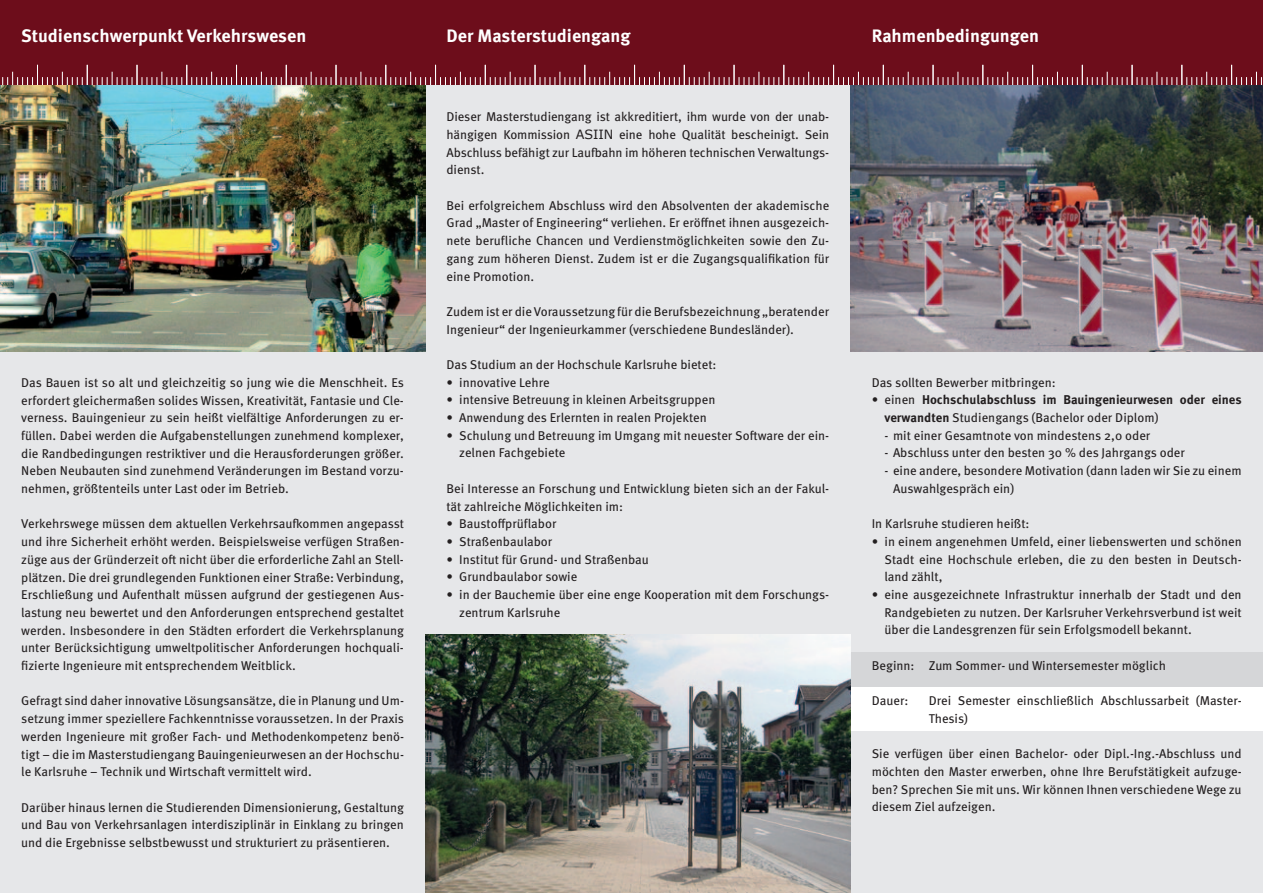
<style>
.page{position:relative;width:1263px;height:893px;background:#fff}
.page>*{position:absolute;margin:0;border:0;box-sizing:border-box;transform-origin:0 0}
.t1{font:700 18px "Meta OT";color:#fff}
.t2{font:12.75px/17.7px "Meta OT";color:#231f20;text-align:justify}
.t3{font:700 12.75px/17.7px "Meta OT";color:#231f20}
.s1{font-family:"Verdana"}
.s2{font-weight:400}
</style>
<div class="page">
<div style="left:0;top:0;width:1263px;height:86px;background:#6d0d1b"></div>
<svg style="left:0;top:65px;width:133px;height:21px"></svg>
<hr style="left:136px;top:65px;width:2px;height:21px;background:#fff">
<svg style="left:141px;top:65px;width:1122px;height:21px"></svg>
<div style="left:0;top:86px;width:1263px;height:807px;background:#e6e7e9"></div>
<div style="left:850px;top:652px;width:413px;height:36px;background:#d5d6d8"></div>
<div style="left:850px;top:688px;width:413px;height:43px;background:#fff"></div>
<img style="left:850px;top:86px;width:413px;height:265px">
<img style="left:425px;top:635px;width:425px;height:258px">
<img style="left:0;top:86px;width:425px;height:265px">
<h1 class="t1" style="left:21px;top:25px;width:287px">Studienschwerpunkt Verkehrswesen</h1>
<h1 class="t1" style="left:446px;top:25px;width:186px">Der Masterstudiengang</h1>
<h1 class="t1" style="left:872px;top:25px;width:169px">Rahmenbedingungen</h1>
<p class="t2" style="left:21px;top:374px;width:384px">Das Bauen ist so alt und gleichzeitig so jung wie die Menschheit. Es erfordert gleichermaßen solides Wissen, Kreativität, Fantasie und Cle&shy;verness. Bauingenieur zu sein heißt vielfältige Anforderungen zu er&shy;füllen. Dabei werden die Aufgabenstellungen zunehmend komplexer, die Randbedingungen restriktiver und die Herausforderungen größer.<br>Neben Neubauten sind zunehmend Veränderungen im Bestand vorzu&shy;nehmen, größtenteils unter Last oder im Betrieb.</p>
<p class="t2" style="left:21px;top:515px;width:384px">Verkehrswege müssen dem aktuellen Verkehrsaufkommen angepasst und ihre Sicherheit erhöht werden. Beispielsweise verfügen Straßen&shy;züge aus der Gründerzeit oft nicht über die erforderliche Zahl an Stell&shy;plätzen. Die drei grundlegenden Funktionen einer Straße: Verbindung, Erschließung und Aufenthalt müssen aufgrund der gestiegenen Aus&shy;lastung neu bewertet und den Anforderungen entsprechend gestaltet werden. Insbesondere in den Städten erfordert die Verkehrsplanung unter Berücksichtigung umweltpolitischer Anforderungen hochquali&shy;fizierte Ingenieure mit entsprechendem Weitblick.</p>
<p class="t2" style="left:21px;top:692px;width:384px">Gefragt sind daher innovative Lösungsansätze, die in Planung und Um&shy;setzung immer speziellere Fachkenntnisse voraussetzen. In der Praxis werden Ingenieure mit großer Fach- und Methodenkompetenz benö&shy;tigt – die im Masterstudiengang Bauingenieurwesen an der Hochschu&shy;le Karlsruhe – Technik und Wirtschaft vermittelt wird.</p>
<p class="t2" style="left:21px;top:799px;width:384px">Darüber hinaus lernen die Studierenden Dimensionierung, Gestaltung und Bau von Verkehrsanlagen interdisziplinär in Einklang zu bringen und die Ergebnisse selbstbewusst und strukturiert zu präsentieren.</p>
<p class="t2" style="left:446px;top:108px;width:384px">Dieser Masterstudiengang ist akkreditiert, ihm wurde von der unab&shy;hängigen Kommission <span class="s1">ASIIN</span> eine hohe Qualität bescheinigt. Sein Abschluss befähigt zur Laufbahn im höheren technischen Verwaltungs&shy;dienst.</p>
<p class="t2" style="left:446px;top:197px;width:384px">Bei erfolgreichem Abschluss wird den Absolventen der akademische Grad „Master of Engineering“ verliehen. Er eröffnet ihnen ausgezeich&shy;nete berufliche Chancen und Verdienstmöglichkeiten sowie den Zu&shy;gang zum höheren Dienst. Zudem ist er die Zugangsqualifikation für eine Promotion.</p>
<p class="t2" style="left:446px;top:303px;width:384px">Zudem ist er die Voraussetzung für die Berufsbezeichnung „beratender<br>Ingenieur“ der Ingenieurkammer (verschiedene Bundesländer).</p>
<p class="t2" style="left:446px;top:356px;width:271px">Das Studium an der Hochschule Karlsruhe bietet:</p>
<p class="t2" style="left:446px;top:374px;width:105px">• innovative Lehre</p>
<p class="t2" style="left:446px;top:391px;width:270px">• intensive Betreuung in kleinen Arbeitsgruppen</p>
<p class="t2" style="left:446px;top:409px;width:262px">• Anwendung des Erlernten in realen Projekten</p>
<p class="t2" style="left:459px;top:427px;width:371px;text-indent:-13px">• Schulung und Betreuung im Umgang mit neuester Software der ein&shy;zelnen Fachgebiete</p>
<p class="t2" style="left:446px;top:480px;width:384px">Bei Interesse an Forschung und Entwicklung bieten sich an der Fakul&shy;tät zahlreiche Möglichkeiten im:</p>
<p class="t2" style="left:446px;top:515px;width:111px">• Baustoffprüflabor</p>
<p class="t2" style="left:446px;top:533px;width:107px">• Straßenbaulabor</p>
<p class="t2" style="left:446px;top:551px;width:204px">• Institut für Grund- und Straßenbau</p>
<p class="t2" style="left:446px;top:568px;width:132px">• Grundbaulabor sowie</p>
<p class="t2" style="left:459px;top:586px;width:371px;text-indent:-13px">• in der Bauchemie über eine enge Kooperation mit dem Forschungs&shy;zentrum Karlsruhe</p>
<p class="t2" style="left:872px;top:374px;width:186px">Das sollten Bewerber mitbringen:</p>
<p class="t3" style="left:884px;top:391px;width:359px;text-indent:-13px"><span class="s2">• einen</span> Hochschulabschluss im Bauingenieurwesen oder eines verwandten <span class="s2">Studiengangs (Bachelor oder Diplom)</span></p>
<p class="t2" style="left:884px;top:427px;width:267px">- mit einer Gesamtnote von mindestens 2,0 oder</p>
<p class="t2" style="left:884px;top:444px;width:302px">- Abschluss unter den besten 30 % des Jahrgangs oder</p>
<p class="t2" style="left:893px;top:462px;width:350px;text-indent:-9px">- eine andere, besondere Motivation (dann laden wir Sie zu einem<br>Auswahlgespräch ein)</p>
<p class="t2" style="left:872px;top:515px;width:159px">In Karlsruhe studieren heißt:</p>
<p class="t2" style="left:884px;top:533px;width:359px;text-indent:-13px">• in einem angenehmen Umfeld, einer liebenswerten und schönen Stadt eine Hochschule erleben, die zu den besten in Deutsch&shy;land zählt,</p>
<p class="t2" style="left:884px;top:586px;width:359px;text-indent:-13px">• eine ausgezeichnete Infrastruktur innerhalb der Stadt und den Randgebieten zu nutzen. Der Karlsruher Verkehrsverbund ist weit über die Landesgrenzen für sein Erfolgsmodell bekannt.</p>
<p class="t2" style="left:872px;top:657px;width:296px">Beginn: Zum Sommer- und Wintersemester möglich</p>
<p class="t2" style="left:872px;top:692px;width:38px">Dauer:</p>
<p class="t2" style="left:929px;top:692px;width:314px">Drei Semester einschließlich Abschlussarbeit (Master-<br>Thesis)</p>
<p class="t2" style="left:872px;top:745px;width:372px">Sie verfügen über einen Bachelor- oder Dipl.-Ing.-Abschluss und möchten den Master erwerben, ohne Ihre Berufstätigkeit aufzuge&shy;ben? Sprechen Sie mit uns. Wir können Ihnen verschiedene Wege zu diesem Ziel aufzeigen.</p>
</div>
